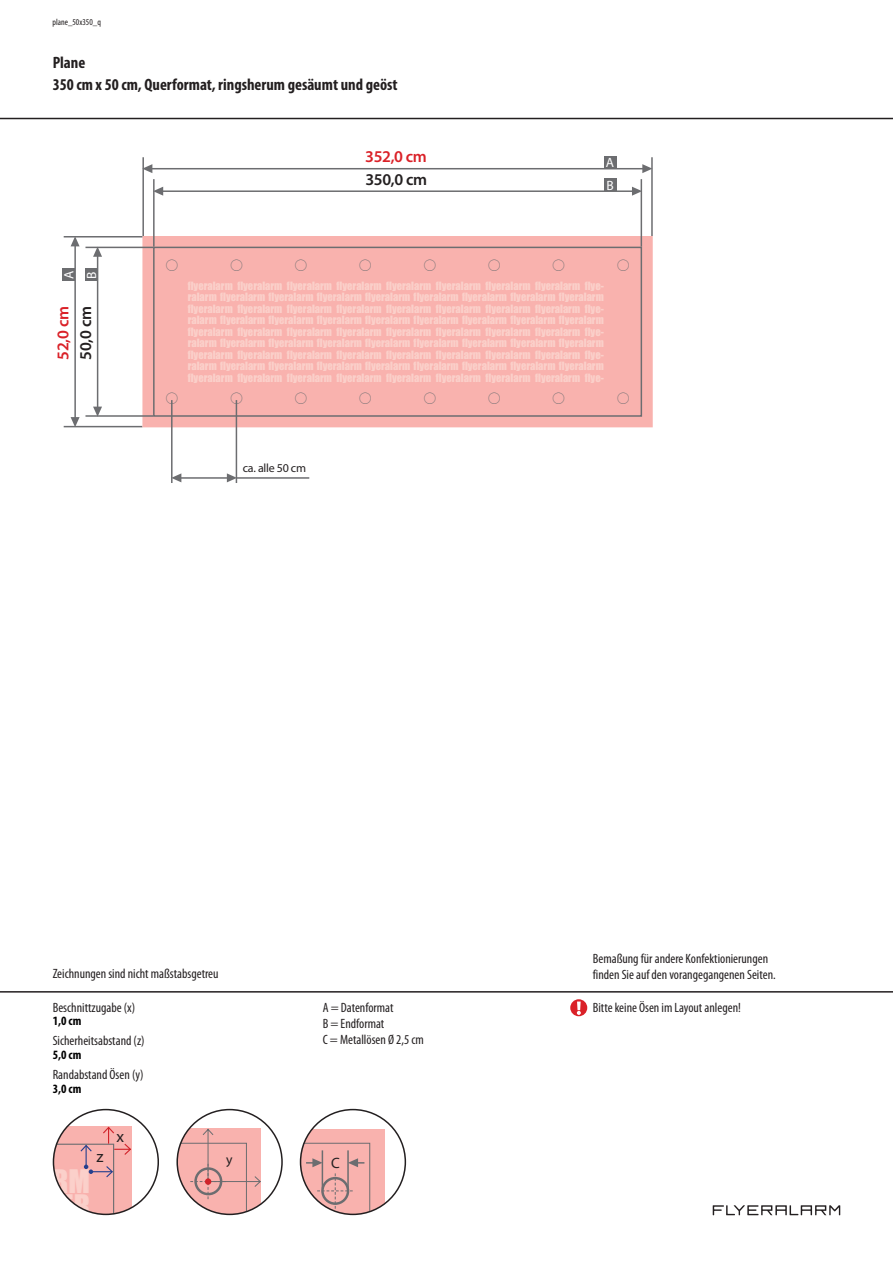
<style>
.page{position:relative;width:893px;height:1263px;background:#fff}
.page>*{position:absolute;margin:0;border:0;box-sizing:border-box;transform-origin:0 0}
.t1{font:30px "Impact";color:#fbd0ca}
.t2{font:700 condensed 16.5px "Myriad Pro";color:#231f20}
.t3{font:600 16.5px "Myriad Pro";letter-spacing:-.02em;color:#231f20}
.t4{font:600 16.5px "Myriad Pro";letter-spacing:-.02em;color:#da2128}
.t5{font:16.5px "Myriad Pro";color:#231f20}
.t6{font:15px "Myriad Pro";color:#231f20}
.t7{font:13.65px "Myriad Pro";color:#231f20}
.t8{font:condensed 13.5px/16.2px "Myriad Pro";color:#231f20}
.t9{font:13.5px/22.5px "Myriad Pro";color:#fff}
.t10{font:700 condensed 12.75px "Myriad Pro";color:#000}
.t11{font:12px "Myriad Pro";letter-spacing:-.02em;color:#231f20}
.t12{font:10.5px/11.6px "Impact";color:#fbd0ca;text-align:justify}
.t13{font:condensed 9px "Myriad Pro";color:#231f20}
</style>
<div class="page">
<hr style="left:0;top:118px;width:893px;height:1px;background:#231f20">
<hr style="left:0;top:991px;width:893px;height:1px;background:#231f20">
<div style="left:570px;top:999px;width:17px;height:17px;background:#da2128;border-radius:50%"></div>
<svg style="left:577px;top:1001px;width:4px;height:14px"></svg>
<svg style="left:53px;top:1126px;width:79px;height:88px;background:#eeb2b0"></svg>
<div style="left:53px;top:1109px;width:106px;height:106px;border:2px solid #231f20;border-radius:50%"></div>
<svg style="left:177px;top:1128px;width:85px;height:86px;background:#ebb2af"></svg>
<div style="left:205px;top:1178px;width:6px;height:7px;background:#d1232a;border-radius:50%"></div>
<div style="left:176px;top:1109px;width:107px;height:106px;border:2px solid #231f20;border-radius:50%"></div>
<svg style="left:303px;top:1129px;width:81px;height:84px;background:#f2b1ad"></svg>
<svg style="left:301px;top:1143px;width:69px;height:71px;background:#e5afac"></svg>
<div style="left:300px;top:1109px;width:106px;height:106px;border:2px solid #231f20;border-radius:50%"></div>
<svg style="left:713px;top:1205px;width:127px;height:10px"></svg>
<hr style="left:97px;top:256px;width:1px;height:152px;background:#6c6d70">
<svg style="left:93px;top:407px;width:9px;height:8px"></svg>
<svg style="left:93px;top:248px;width:9px;height:9px"></svg>
<hr style="left:162px;top:190px;width:471px;height:2px;background:#6c6d70">
<svg style="left:155px;top:187px;width:8px;height:9px"></svg>
<svg style="left:632px;top:187px;width:9px;height:9px"></svg>
<hr style="left:74px;top:245px;width:2px;height:173px;background:#6c6d70">
<svg style="left:71px;top:417px;width:9px;height:9px"></svg>
<svg style="left:71px;top:237px;width:9px;height:9px"></svg>
<hr style="left:151px;top:168px;width:492px;height:1px;background:#6c6d70">
<svg style="left:144px;top:164px;width:8px;height:9px"></svg>
<svg style="left:642px;top:164px;width:9px;height:9px"></svg>
<hr style="left:64px;top:426px;width:78px;height:1px;background:#6c6d70">
<hr style="left:651px;top:157px;width:2px;height:79px;background:#6c6d70">
<svg style="left:142px;top:236px;width:511px;height:191px;background:#f6b1ad"></svg>
<div style="left:153px;top:247px;width:489px;height:170px;background:#f9b2ae;border:2px solid #6c6d70"></div>
<hr style="left:85px;top:415px;width:68px;height:2px;background:#6c6d70">
<hr style="left:142px;top:157px;width:2px;height:79px;background:#6c6d70">
<hr style="left:153px;top:179px;width:2px;height:68px;background:#6c6d70">
<hr style="left:641px;top:179px;width:1px;height:68px;background:#6c6d70">
<hr style="left:85px;top:247px;width:68px;height:1px;background:#6c6d70">
<hr style="left:64px;top:236px;width:78px;height:1px;background:#6c6d70">
<div style="left:604px;top:156px;width:12px;height:13px;background:#6c6d70"></div>
<div style="left:604px;top:178px;width:13px;height:13px;background:#6c6d70"></div>
<div style="left:63px;top:268px;width:12px;height:13px;background:#6c6d70"></div>
<div style="left:85px;top:268px;width:13px;height:13px;background:#6c6d70"></div>
<hr style="left:171px;top:400px;width:2px;height:83px;background:#6c6d70">
<hr style="left:236px;top:400px;width:1px;height:83px;background:#6c6d70">
<hr style="left:180px;top:477px;width:48px;height:2px;background:#6c6d70">
<svg style="left:172px;top:473px;width:9px;height:9px"></svg>
<svg style="left:227px;top:473px;width:9px;height:9px"></svg>
<hr style="left:236px;top:477px;width:73px;height:2px;background:#6c6d70">
<p class="t13" style="left:52px;top:16px;width:50px">plane_50x350_q</p>
<h2 class="t2" style="left:53px;top:52px;width:34px">Plane</h2>
<h2 class="t2" style="left:53px;top:74px;width:346px">350 cm x 50 cm, Querformat, ringsherum gesäumt und geöst</h2>
<h2 class="t4" style="left:365px;top:146px;width:63px">352,0 cm</h2>
<p class="t9" style="left:58px;top:279px;width:10px;rotate:-90deg">A<br>B</p>
<h2 class="t3" style="left:365px;top:169px;width:63px">350,0 cm</h2>
<p class="t9" style="left:606px;top:151px;width:10px">A<br>B</p>
<h2 class="t4" style="left:53px;top:360px;width:55px;rotate:-90deg">52,0 cm</h2>
<h2 class="t3" style="left:75px;top:360px;width:55px;rotate:-90deg">50,0 cm</h2>
<p class="t12" style="left:188px;top:279px;width:418px">flyeralarm flyeralarm flyeralarm flyeralarm flyeralarm flyeralarm flyeralarm flyeralarm flye&shy;ralarm flyeralarm flyeralarm flyeralarm flyeralarm flyeralarm flyeralarm flyeralarm flyeralarm flyeralarm flyeralarm flyeralarm flyeralarm flyeralarm flyeralarm flyeralarm flyeralarm flye&shy;ralarm flyeralarm flyeralarm flyeralarm flyeralarm flyeralarm flyeralarm flyeralarm flyeralarm flyeralarm flyeralarm flyeralarm flyeralarm flyeralarm flyeralarm flyeralarm flyeralarm flye&shy;ralarm flyeralarm flyeralarm flyeralarm flyeralarm flyeralarm flyeralarm flyeralarm flyeralarm flyeralarm flyeralarm flyeralarm flyeralarm flyeralarm flyeralarm flyeralarm flyeralarm flye&shy;ralarm flyeralarm flyeralarm flyeralarm flyeralarm flyeralarm flyeralarm flyeralarm flyeralarm flyeralarm flyeralarm flyeralarm flyeralarm flyeralarm flyeralarm flyeralarm flyeralarm flye-</p>
<p class="t11" style="left:243px;top:461px;width:65px">ca. alle 50 cm</p>
<p class="t8" style="left:53px;top:965px;width:167px">Zeichnungen sind nicht maßstabsgetreu</p>
<p class="t8" style="left:53px;top:999px;width:84px">Beschnittzugabe (x)</p>
<p class="t8" style="left:53px;top:1032px;width:93px">Sicherheitsabstand (z)</p>
<p class="t8" style="left:53px;top:1066px;width:92px">Randabstand Ösen (y)</p>
<p class="t10" style="left:53px;top:1013px;width:30px">1,0 cm</p>
<p class="t10" style="left:53px;top:1047px;width:30px">5,0 cm</p>
<p class="t10" style="left:53px;top:1081px;width:30px">3,0 cm</p>
<h2 class="t5" style="left:116px;top:1126px;width:9px">x</h2>
<p class="t8" style="left:593px;top:950px;width:184px">Bemaßung für andere Konfektionierungen finden Sie auf den vorangegangenen Seiten.</p>
<p class="t8" style="left:323px;top:999px;width:103px">A = Datenformat<br>B = Endformat<br>C = Metallösen Ø 2,5 cm</p>
<p class="t8" style="left:593px;top:999px;width:150px">Bitte keine Ösen im Layout anlegen!</p>
<h1 class="t1" style="left:37px;top:1158px;width:54px">ARM</h1>
<h2 class="t5" style="left:97px;top:1146px;width:9px">z</h2>
<h3 class="t7" style="left:226px;top:1151px;width:8px">y</h3>
<h3 class="t6" style="left:331px;top:1153px;width:10px">C</h3>
</div>
